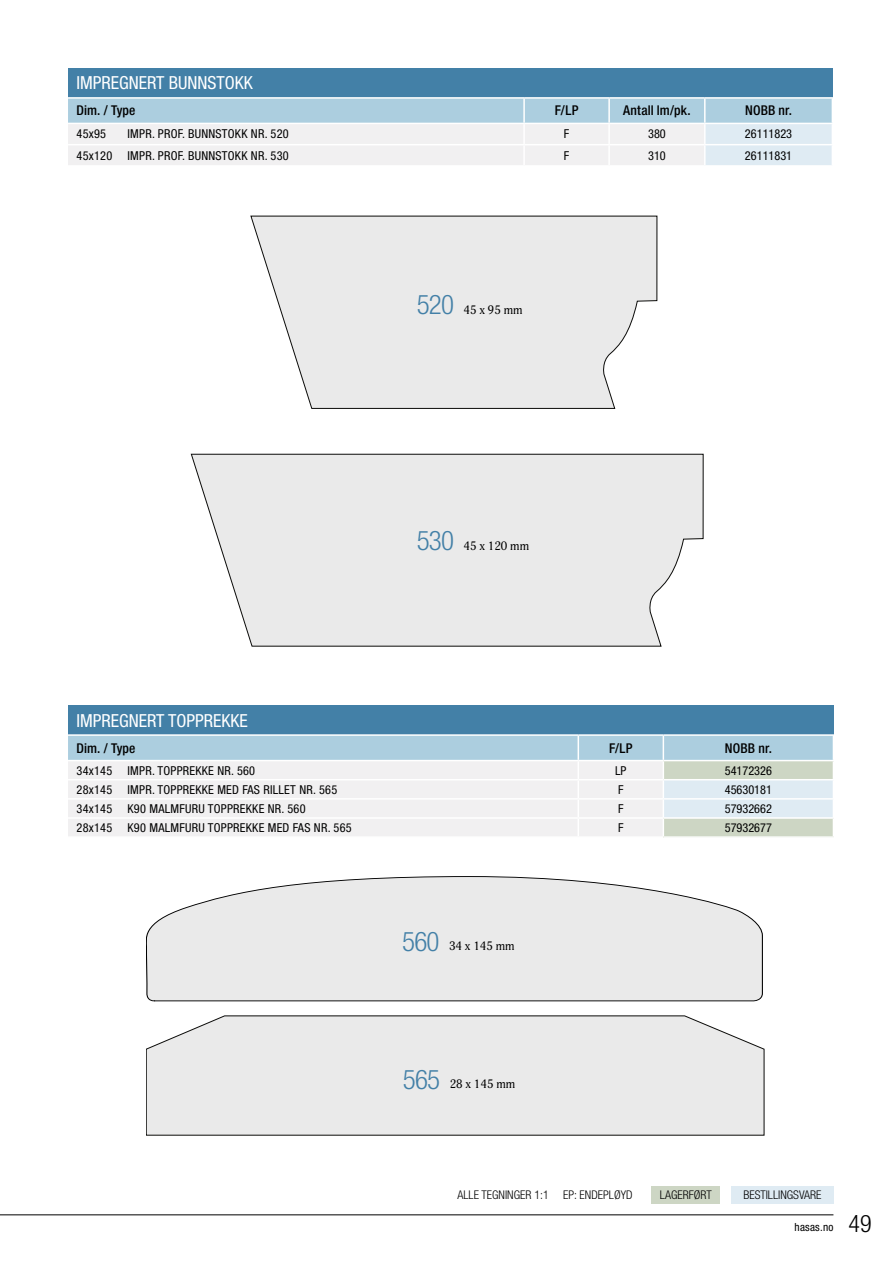
<style>
.page{position:relative;width:893px;height:1263px;background:#fff}
.page>*{position:absolute;margin:0;border:0;box-sizing:border-box;transform-origin:0 0}
.t1{font:300 condensed 27px "Helvetica Neue LT Pro";letter-spacing:-.03em;color:#4380a7}
.t2{font:condensed 18px "Helvetica Neue LT Pro";color:#fff}
.t3{font:500 condensed 13.5px "Helvetica Neue LT Pro";letter-spacing:.01em;color:#000}
.t4{font:condensed 12.3px "Helvetica Neue LT Pro";letter-spacing:.02em;color:#000}
.t5{font:condensed 12.3px "Helvetica Neue LT Pro";color:#000}
.t6{font:300 condensed 12px "Helvetica Neue LT Pro";color:#000}
.t7{font:12px "Adonis";color:#000}
.t8{font:condensed 11.25px "Helvetica Neue LT Pro";letter-spacing:.02em;color:#000}
.s1{font-weight:300;font-size:24px}
</style>
<div class="page">
<div style="left:652px;top:1186px;width:68px;height:17px;background:#cdd6c4"></div>
<div style="left:731px;top:1186px;width:102px;height:17px;background:#dfebf3"></div>
<hr style="left:0;top:1214px;width:833px;height:1px;background:#000">
<svg style="left:250px;top:216px;width:407px;height:193px;background:#eaeaea"></svg>
<svg style="left:191px;top:454px;width:513px;height:193px;background:#e9e9e9"></svg>
<div style="left:68px;top:68px;width:764px;height:30px;background:#4380a7"></div>
<svg style="left:68px;top:99px;width:764px;height:66px"></svg>
<hr style="left:68px;top:97px;width:456px;height:2px;background:#fff">
<hr style="left:524px;top:97px;width:85px;height:2px;background:#fff">
<hr style="left:523px;top:99px;width:2px;height:24px;background:#fff">
<hr style="left:609px;top:97px;width:96px;height:2px;background:#fff">
<hr style="left:608px;top:99px;width:2px;height:24px;background:#fff">
<hr style="left:705px;top:97px;width:128px;height:2px;background:#fff">
<hr style="left:704px;top:99px;width:2px;height:24px;background:#fff">
<hr style="left:68px;top:123px;width:456px;height:1px;background:#fff">
<hr style="left:524px;top:123px;width:85px;height:1px;background:#fff">
<hr style="left:523px;top:124px;width:2px;height:20px;background:#fff">
<hr style="left:609px;top:123px;width:96px;height:1px;background:#fff">
<hr style="left:608px;top:124px;width:2px;height:20px;background:#fff">
<hr style="left:705px;top:123px;width:128px;height:1px;background:#fff">
<hr style="left:704px;top:124px;width:2px;height:20px;background:#fff">
<hr style="left:68px;top:144px;width:456px;height:1px;background:#fff">
<hr style="left:524px;top:144px;width:85px;height:1px;background:#fff">
<hr style="left:523px;top:145px;width:2px;height:20px;background:#fff">
<hr style="left:609px;top:144px;width:96px;height:1px;background:#fff">
<hr style="left:608px;top:145px;width:2px;height:20px;background:#fff">
<hr style="left:705px;top:144px;width:128px;height:1px;background:#fff">
<hr style="left:704px;top:145px;width:2px;height:20px;background:#fff">
<div style="left:68px;top:705px;width:765px;height:30px;background:#4380a7"></div>
<hr style="left:68px;top:734px;width:510px;height:2px;background:#fff">
<hr style="left:578px;top:734px;width:85px;height:2px;background:#fff">
<hr style="left:663px;top:734px;width:171px;height:2px;background:#fff">
<svg style="left:68px;top:735px;width:766px;height:101px"></svg>
<svg style="left:146px;top:876px;width:617px;height:125px;background:#e8e8e8"></svg>
<div style="left:146px;top:1016px;width:618px;height:119px;background:#eaeaea"></div>
<h2 class="t2" style="left:77px;top:73px;width:178px">IMPREGNERT BUNNSTOKK</h2>
<p class="t3" style="left:77px;top:103px;width:60px">Dim. / Type</p>
<p class="t3" style="left:555px;top:103px;width:25px">F/LP</p>
<p class="t3" style="left:623px;top:103px;width:69px">Antall lm/pk.</p>
<p class="t3" style="left:745px;top:103px;width:49px">NOBB nr.</p>
<p class="t4" style="left:77px;top:127px;width:31px">45x95</p>
<p class="t4" style="left:128px;top:127px;width:163px">IMPR. PROF. BUNNSTOKK NR. 520</p>
<p class="t4" style="left:564px;top:127px;width:7px">F</p>
<p class="t4" style="left:648px;top:127px;width:19px">380</p>
<p class="t5" style="left:745px;top:127px;width:49px">26111823</p>
<p class="t4" style="left:77px;top:148px;width:214px">45x120 IMPR. PROF. BUNNSTOKK NR. 530</p>
<p class="t4" style="left:564px;top:148px;width:7px">F</p>
<p class="t4" style="left:648px;top:148px;width:19px">310</p>
<p class="t5" style="left:745px;top:148px;width:49px">26111831</p>
<h1 class="t1" style="left:417px;top:289px;width:39px">520</h1>
<p class="t7" style="left:463px;top:302px;width:61px">45 x 95 mm</p>
<h1 class="t1" style="left:417px;top:525px;width:39px">530</h1>
<p class="t7" style="left:463px;top:539px;width:67px">45 x 120 mm</p>
<h2 class="t2" style="left:77px;top:710px;width:173px">IMPREGNERT TOPPREKKE</h2>
<p class="t3" style="left:77px;top:740px;width:60px">Dim. / Type</p>
<p class="t3" style="left:609px;top:740px;width:25px">F/LP</p>
<p class="t3" style="left:725px;top:740px;width:49px">NOBB nr.</p>
<p class="t4" style="left:77px;top:763px;width:180px">34x145 IMPR. TOPPREKKE NR. 560</p>
<p class="t4" style="left:615px;top:763px;width:13px">LP</p>
<p class="t5" style="left:725px;top:763px;width:49px">54172326</p>
<p class="t4" style="left:77px;top:782px;width:262px">28x145 IMPR. TOPPREKKE MED FAS RILLET NR. 565</p>
<p class="t4" style="left:618px;top:782px;width:7px">F</p>
<p class="t5" style="left:725px;top:782px;width:49px">45630181</p>
<p class="t4" style="left:77px;top:801px;width:231px">34x145 K90 MALMFURU TOPPREKKE NR. 560</p>
<p class="t4" style="left:618px;top:801px;width:7px">F</p>
<p class="t5" style="left:725px;top:801px;width:49px">57932662</p>
<p class="t4" style="left:77px;top:820px;width:277px">28x145 K90 MALMFURU TOPPREKKE MED FAS NR. 565</p>
<p class="t4" style="left:618px;top:820px;width:7px">F</p>
<p class="t5" style="left:725px;top:820px;width:49px">57932677</p>
<h1 class="t1" style="left:402px;top:926px;width:39px">560</h1>
<p class="t7" style="left:449px;top:939px;width:67px">34 x 145 mm</p>
<h1 class="t1" style="left:403px;top:1064px;width:39px">565</h1>
<p class="t7" style="left:450px;top:1077px;width:67px">28 x 145 mm</p>
<p class="t6" style="left:458px;top:1187px;width:176px">ALLE TEGNINGER 1:1 EP: ENDEPLØYD</p>
<p class="t6" style="left:660px;top:1188px;width:53px">LAGERFØRT</p>
<p class="t6" style="left:743px;top:1188px;width:80px">BESTILLINGSVARE</p>
<p class="t8" style="left:795px;top:1220px;width:78px">hasas.no <span class="s1">49</span></p>
</div>
